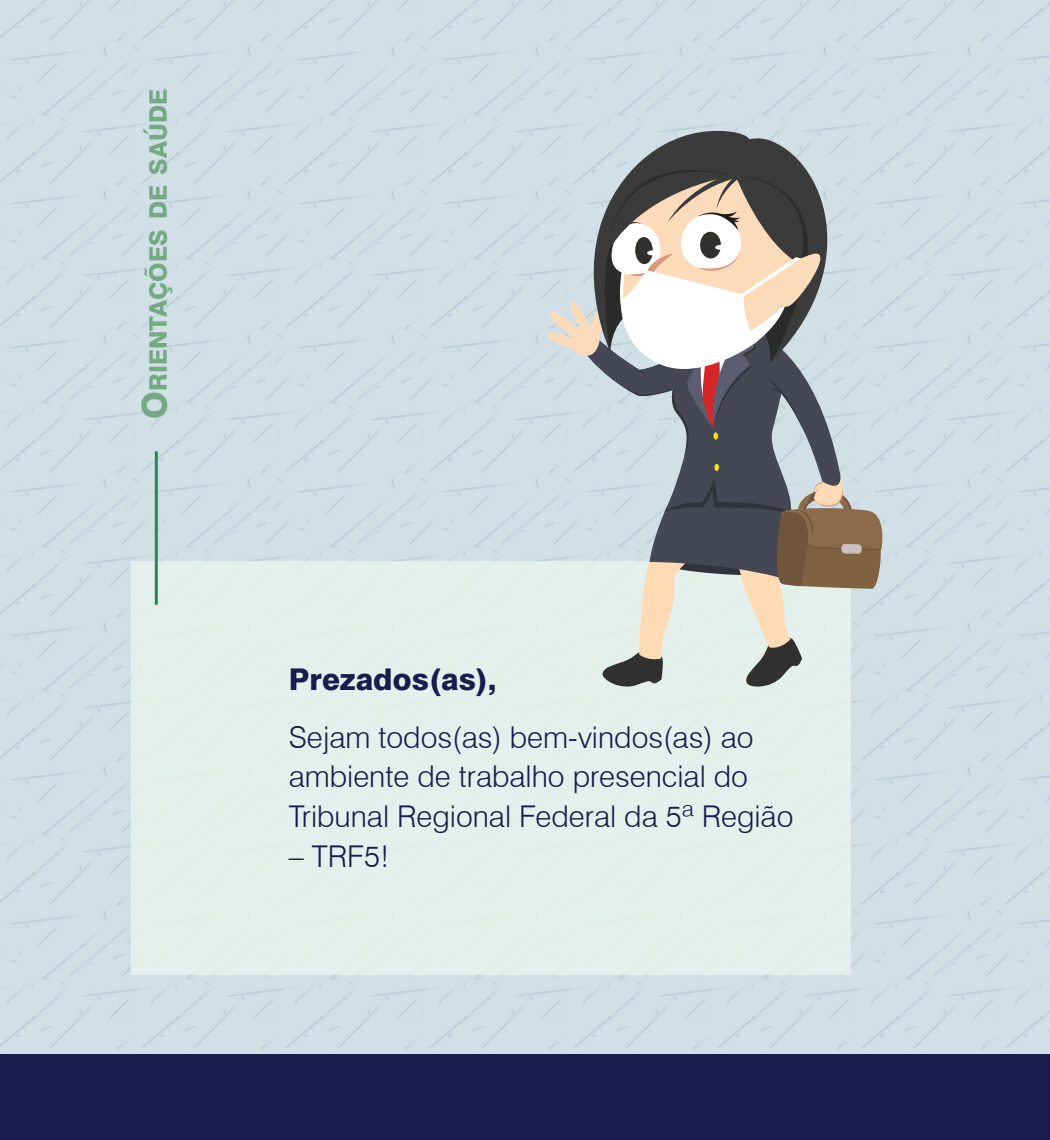
<style>
.page{position:relative;width:1050px;height:1140px;background:#fff}
.page>*{position:absolute;margin:0;border:0;box-sizing:border-box;transform-origin:0 0}
.t1{font:300 30px/39.8px "Swiss 721 BT";color:#191c4c}
.t2{font:800 30px "Swiss 721 BT";color:#191c4c}
.t3{font:800 24.15px "Swiss 721 BT";color:#74a983}
.s1{font-size:34.5px}
</style>
<div class="page">
<div style="left:0;top:0;width:1050px;height:1055px;background:#d0e0e6"></div>
<div style="left:131px;top:561px;width:719px;height:414px;background:#e8f3ec"></div>
<hr style="left:155px;top:451px;width:3px;height:154px;background:#248956">
<div style="left:0;top:1055px;width:1050px;height:85px;background:#191c4c"></div>
<svg style="left:574px;top:126px;width:288px;height:19px;background:#b2bfc4"></svg>
<svg style="left:547px;top:145px;width:340px;height:546px"></svg>
<p class="t3" style="left:144px;top:419px;width:331px;rotate:-90deg"><span class="s1">O</span>rientações de saúde</p>
<p class="t2" style="left:289px;top:661px;width:210px">Prezados(as),</p>
<p class="t1" style="left:289px;top:717px;width:506px">Sejam todos(as) bem-vindos(as) ao ambiente de trabalho presencial do<br>Tribunal Regional Federal da 5ª Região</p>
<p class="t1" style="left:289px;top:836px;width:102px">– TRF5!</p>
</div>
